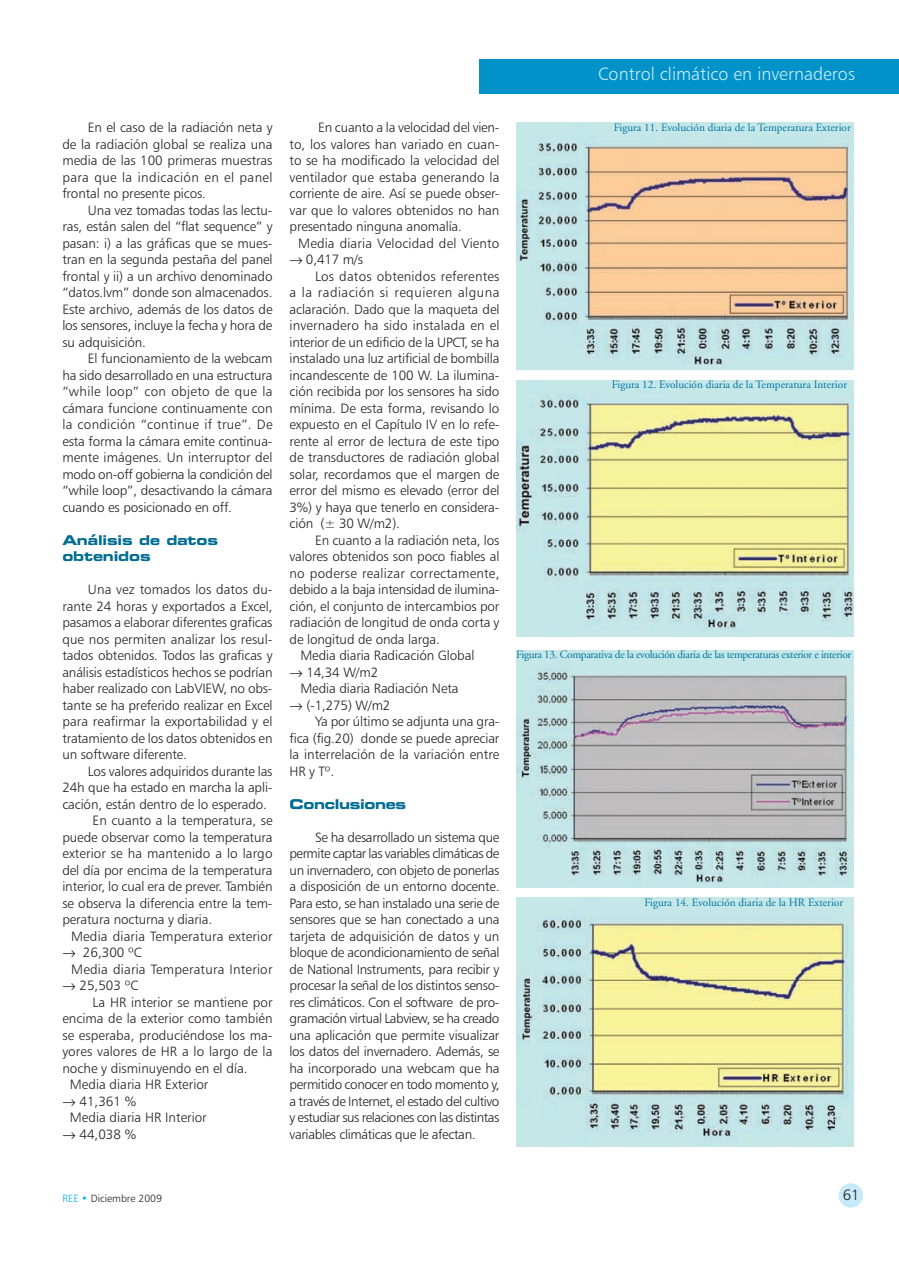
<style>
.page{position:relative;width:899px;height:1265px;background:#fff}
.page>*{position:absolute;margin:0;border:0;box-sizing:border-box;transform-origin:0 0}
.t1{font:18px "Humanist 777 BT Light B";color:#c6eafa}
.t2{font:15px "Humanist 777 BT Light B";color:#231f20}
.t3{font:13.5px/16.5px "Humanist 777 BT Light B";letter-spacing:-.01em;color:#231f20;text-align:justify}
.t4{font:13.5px "Humanist 777 BT Light B";letter-spacing:.01em;color:#231f20}
.t5{font:13.5px/16.5px "Humanist 777 BT Light B";letter-spacing:.015em;color:#231f20}
.t6{font:13.5px/16.5px "Eurostile Bold Extended Two";letter-spacing:-.01em;color:#006c92}
.t7{font:13.5px "Humanist 777 BT Light B";letter-spacing:.035em;color:#231f20}
.t8{font:11.25px "Adobe Garamond";color:#0076a3}
.t9{font:11.25px "Adobe Garamond";letter-spacing:-.03em;color:#0076a3}
.t10{font:10.5px "Humanist 777 BT Light B";color:#231f20}
.s1{color:#00aeef}
</style>
<div class="page">
<div style="left:479px;top:59px;width:419px;height:34px;background:#0092c8"></div>
<div style="left:838px;top:1183px;width:25px;height:24px;background:#c6eafa;border-radius:50%"></div>
<img style="left:516px;top:123px;width:337px;height:246px">
<img style="left:516px;top:380px;width:337px;height:256px">
<img style="left:516px;top:650px;width:337px;height:237px">
<img style="left:516px;top:897px;width:337px;height:249px">
<p class="t3" style="left:62px;top:120px;width:212px;text-indent:26px">En el caso de la radiación neta y de la radiación global se realiza una media de las 100 primeras muestras para que la indicación en el panel frontal no presente picos.</p>
<p class="t3" style="left:62px;top:203px;width:212px;text-indent:26px">Una vez tomadas todas las lectu&shy;ras, están salen del “flat sequence” y pasan: i) a las gráficas que se mues&shy;tran en la segunda pestaña del panel frontal y ii) a un archivo denominado “datos.lvm” donde son almacenados.<br>Este archivo, además de los datos de los sensores, incluye la fecha y hora de su adquisición.</p>
<p class="t3" style="left:62px;top:351px;width:212px;text-indent:26px">El funcionamiento de la webcam ha sido desarrollado en una estructura “while loop” con objeto de que la cámara funcione continuamente con la condición “continue if true”. De esta forma la cámara emite continua&shy;mente imágenes. Un interruptor del modo on-off gobierna la condición del “while loop”, desactivando la cámara cuando es posicionado en off.</p>
<p class="t6" style="left:62px;top:533px;width:157px">Análisis de datos obtenidos</p>
<p class="t3" style="left:62px;top:582px;width:212px;text-indent:26px">Una vez tomados los datos du&shy;rante 24 horas y exportados a Excel, pasamos a elaborar diferentes graficas que nos permiten analizar los resul&shy;tados obtenidos. Todos las graficas y análisis estadísticos hechos se podrían haber realizado con LabVIEW, no obs&shy;tante se ha preferido realizar en Excel para reafirmar la exportabilidad y el tratamiento de los datos obtenidos en un software diferente.</p>
<p class="t3" style="left:88px;top:764px;width:186px">Los valores adquiridos durante las</p>
<p class="t3" style="left:62px;top:780px;width:212px">24h que ha estado en marcha la apli-</p>
<p class="t3" style="left:62px;top:797px;width:206px">cación, están dentro de lo esperado.</p>
<p class="t3" style="left:93px;top:813px;width:181px">En cuanto a la temperatura, se</p>
<p class="t3" style="left:62px;top:830px;width:212px">puede observar como la temperatura</p>
<p class="t4" style="left:62px;top:848px;width:212px">exterior se ha mantenido a lo largo</p>
<p class="t3" style="left:62px;top:863px;width:212px">del día por encima de la temperatura</p>
<p class="t3" style="left:62px;top:879px;width:212px">interior, lo cual era de prever. También</p>
<p class="t3" style="left:62px;top:896px;width:212px">se observa la diferencia entre la tem-</p>
<p class="t3" style="left:62px;top:912px;width:151px">peratura nocturna y diaria.</p>
<p class="t4" style="left:71px;top:931px;width:203px">Media diaria Temperatura exterior</p>
<p class="t5" style="left:71px;top:945px;width:203px;text-indent:-9px">→ 26,300 ºC<br>Media diaria Temperatura Interior</p>
<p class="t3" style="left:62px;top:978px;width:77px">→ 25,503 ºC</p>
<p class="t3" style="left:93px;top:995px;width:181px">La HR interior se mantiene por</p>
<p class="t3" style="left:62px;top:1011px;width:212px">encima de la exterior como también</p>
<p class="t3" style="left:62px;top:1028px;width:212px">se esperaba, produciéndose los ma-</p>
<p class="t3" style="left:62px;top:1044px;width:211px">yores valores de HR a lo largo de la</p>
<p class="t3" style="left:62px;top:1061px;width:187px">noche y disminuyendo en el día.</p>
<p class="t3" style="left:70px;top:1077px;width:140px">Media diaria HR Exterior</p>
<p class="t3" style="left:70px;top:1094px;width:138px;text-indent:-8px">→ 41,361 %<br>Media diaria HR Interior</p>
<p class="t3" style="left:62px;top:1127px;width:75px">→ 44,038 %</p>
<p class="t3" style="left:289px;top:120px;width:211px;text-indent:28px">En cuanto a la velocidad del vien&shy;to, los valores han variado en cuan&shy;to se ha modificado la velocidad del ventilador que estaba generando la corriente de aire. Así se puede obser&shy;var que lo valores obtenidos no han presentado ninguna anomalía.</p>
<p class="t4" style="left:298px;top:238px;width:203px">Media diaria Velocidad del Viento</p>
<p class="t3" style="left:289px;top:252px;width:75px">→ 0,417 m/s</p>
<p class="t5" style="left:315px;top:269px;width:186px">Los datos obtenidos referentes</p>
<p class="t7" style="left:289px;top:287px;width:211px">a la radiación si requieren alguna</p>
<p class="t3" style="left:289px;top:302px;width:211px">aclaración. Dado que la maqueta del</p>
<p class="t4" style="left:289px;top:320px;width:211px">invernadero ha sido instalada en el</p>
<p class="t3" style="left:289px;top:335px;width:211px">interior de un edificio de la UPCT, se ha</p>
<p class="t3" style="left:289px;top:351px;width:211px">instalado una luz artificial de bombilla</p>
<p class="t3" style="left:289px;top:368px;width:211px">incandescente de 100 W. La ilumina-</p>
<p class="t3" style="left:289px;top:384px;width:211px">ción recibida por los sensores ha sido</p>
<p class="t3" style="left:289px;top:401px;width:211px">mínima. De esta forma, revisando lo</p>
<p class="t3" style="left:289px;top:417px;width:211px">expuesto en el Capítulo IV en lo refe-</p>
<p class="t3" style="left:289px;top:434px;width:211px">rente al error de lectura de este tipo</p>
<p class="t3" style="left:289px;top:450px;width:211px">de transductores de radiación global</p>
<p class="t3" style="left:289px;top:467px;width:211px">solar, recordamos que el margen de</p>
<p class="t3" style="left:289px;top:483px;width:211px">error del mismo es elevado (error del</p>
<p class="t3" style="left:289px;top:500px;width:211px">3%) y haya que tenerlo en considera-</p>
<p class="t3" style="left:289px;top:516px;width:112px">ción (± 30 W/m2).</p>
<p class="t3" style="left:315px;top:533px;width:186px">En cuanto a la radiación neta, los</p>
<p class="t3" style="left:289px;top:549px;width:211px">valores obtenidos son poco fiables al</p>
<p class="t5" style="left:289px;top:566px;width:211px">no poderse realizar correctamente,</p>
<p class="t3" style="left:289px;top:582px;width:211px">debido a la baja intensidad de ilumina-</p>
<p class="t3" style="left:289px;top:599px;width:211px">ción, el conjunto de intercambios por</p>
<p class="t3" style="left:289px;top:615px;width:211px">radiación de longitud de onda corta y</p>
<p class="t3" style="left:289px;top:632px;width:152px">de longitud de onda larga.</p>
<p class="t3" style="left:300px;top:648px;width:175px">Media diaria Radicación Global</p>
<p class="t3" style="left:300px;top:665px;width:160px;text-indent:-11px">→ 14,34 W/m2<br>Media diaria Radiación Neta</p>
<p class="t3" style="left:289px;top:698px;width:102px">→ (-1,275) W/m2</p>
<p class="t3" style="left:315px;top:714px;width:186px">Ya por último se adjunta una gra-</p>
<p class="t3" style="left:289px;top:731px;width:211px">fica (fig.20) donde se puede apreciar</p>
<p class="t3" style="left:289px;top:747px;width:211px">la interrelación de la variación entre</p>
<p class="t3" style="left:289px;top:764px;width:46px">HR y Tº.</p>
<p class="t6" style="left:289px;top:797px;width:118px">Conclusiones</p>
<p class="t3" style="left:289px;top:830px;width:211px;text-indent:26px">Se ha desarrollado un sistema que permite captar las variables climáticas de un invernadero, con objeto de ponerlas a disposición de un entorno docente.<br>Para esto, se han instalado una serie de sensores que se han conectado a una tarjeta de adquisición de datos y un bloque de acondicionamiento de señal de National Instruments, para recibir y procesar la señal de los distintos senso&shy;res climáticos. Con el software de pro&shy;gramación virtual Labview, se ha creado una aplicación que permite visualizar los datos del invernadero. Además, se ha incorporado una webcam que ha permitido conocer en todo momento y, a través de Internet, el estado del cultivo y estudiar sus relaciones con las distintas variables climáticas que le afectan.</p>
<h1 class="t1" style="left:598px;top:66px;width:258px">Control climático en invernaderos</h1>
<p class="t8" style="left:613px;top:123px;width:238px">Figura 11. Evolución diaria de la Temperatura Exterior</p>
<p class="t8" style="left:611px;top:379px;width:237px">Figura 12. Evolución diaria de la Temperatura Interior</p>
<p class="t9" style="left:516px;top:650px;width:336px">Figura 13. Comparativa de la evolución diaria de las temperaturas exterior e interior</p>
<p class="t8" style="left:644px;top:898px;width:200px">Figura 14. Evolución diaria de la HR Exterior</p>
<p class="t10" style="left:62px;top:1194px;width:101px"><span class="s1">REE •</span> Diciembre 2009</p>
<p class="t2" style="left:842px;top:1188px;width:18px">61</p>
</div>
